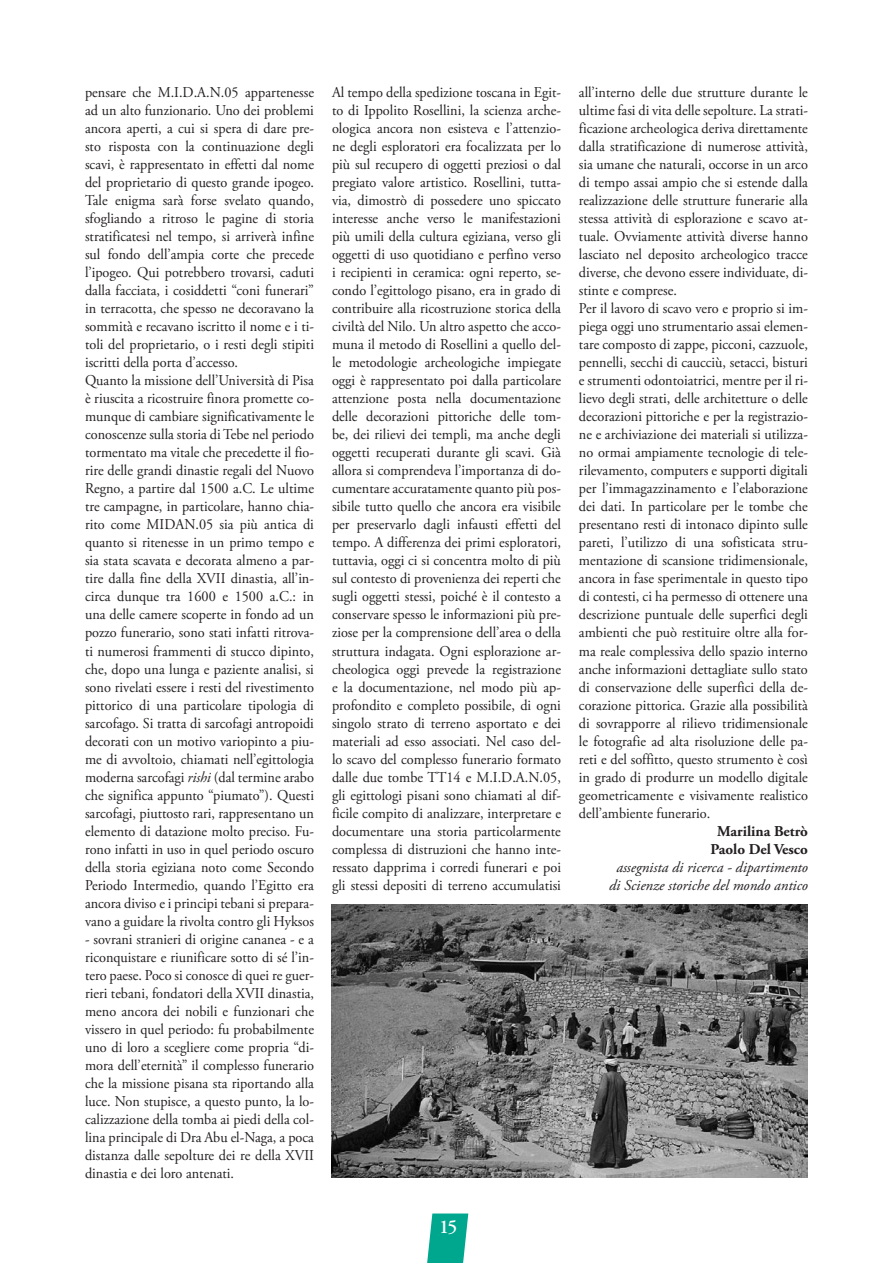
<style>
.page{position:relative;width:893px;height:1263px;background:#fff}
.page>*{position:absolute;margin:0;border:0;box-sizing:border-box;transform-origin:0 0}
.t1{font:600 19.5px "Adobe Garamond Pro";color:#fff}
.t2{font:15px/18px "Adobe Garamond Pro";color:#231f20;scale:.95 1}
.t3{font:italic 15px/18px "Adobe Garamond Pro";color:#231f20;text-align:center}
.t4{font:700 15px/18px "Adobe Garamond Pro";color:#231f20;text-align:center}
.s1{font-style:italic}
</style>
<div class="page">
<svg style="left:427px;top:1213px;width:41px;height:50px;background:#21b29d"></svg>
<img style="left:332px;top:904px;width:476px;height:274px">
<p class="t2" style="left:85px;top:84px;width:243px">pensare che M.I.D.A.N.05 appartenesse ad un alto funzionario. Uno dei problemi ancora aperti, a cui si spera di dare pre&shy;sto risposta con la continuazione degli scavi, è rappresentato in effetti dal nome del proprietario di questo grande ipogeo.<br>Tale enigma sarà forse svelato quando, sfogliando a ritroso le pagine di storia stratificatesi nel tempo, si arriverà infine sul fondo dell’ampia corte che precede l’ipogeo. Qui potrebbero trovarsi, caduti dalla facciata, i cosiddetti “coni funerari” in terracotta, che spesso ne decoravano la sommità e recavano iscritto il nome e i ti&shy;toli del proprietario, o i resti degli stipiti iscritti della porta d’accesso.<br>Quanto la missione dell’Università di Pisa è riuscita a ricostruire finora promette co&shy;munque di cambiare significativamente le conoscenze sulla storia di Tebe nel periodo tormentato ma vitale che precedette il fio&shy;rire delle grandi dinastie regali del Nuovo Regno, a partire dal 1500 a.C. Le ultime tre campagne, in particolare, hanno chia&shy;rito come MIDAN.05 sia più antica di quanto si ritenesse in un primo tempo e sia stata scavata e decorata almeno a par&shy;tire dalla fine della XVII dinastia, all’in&shy;circa dunque tra 1600 e 1500 a.C.: in una delle camere scoperte in fondo ad un pozzo funerario, sono stati infatti ritrova&shy;ti numerosi frammenti di stucco dipinto, che, dopo una lunga e paziente analisi, si sono rivelati essere i resti del rivestimento pittorico di una particolare tipologia di sarcofago. Si tratta di sarcofagi antropoidi decorati con un motivo variopinto a piu&shy;me di avvoltoio, chiamati nell’egittologia moderna sarcofagi <span class="s1">rishi</span> (dal termine arabo che significa appunto “piumato”). Questi sarcofagi, piuttosto rari, rappresentano un elemento di datazione molto preciso. Fu&shy;rono infatti in uso in quel periodo oscuro della storia egiziana noto come Secondo Periodo Intermedio, quando l’Egitto era ancora diviso e i principi tebani si prepara&shy;vano a guidare la rivolta contro gli Hyksos</p>
<p class="t2" style="left:85px;top:930px;width:243px;text-align:justify">- sovrani stranieri di origine cananea - e a riconquistare e riunificare sotto di sé l’in&shy;tero paese. Poco si conosce di quei re guer&shy;rieri tebani, fondatori della XVII dinastia, meno ancora dei nobili e funzionari che vissero in quel periodo: fu probabilmente uno di loro a scegliere come propria “di&shy;mora dell’eternità” il complesso funerario che la missione pisana sta riportando alla luce. Non stupisce, a questo punto, la lo&shy;calizzazione della tomba ai piedi della col&shy;lina principale di Dra Abu el-Naga, a poca distanza dalle sepolture dei re della XVII dinastia e dei loro antenati.</p>
<p class="t2" style="left:332px;top:84px;width:243px;text-align:justify">Al tempo della spedizione toscana in Egit&shy;to di Ippolito Rosellini, la scienza arche&shy;ologica ancora non esisteva e l’attenzio&shy;ne degli esploratori era focalizzata per lo più sul recupero di oggetti preziosi o dal pregiato valore artistico. Rosellini, tutta&shy;via, dimostrò di possedere uno spiccato interesse anche verso le manifestazioni più umili della cultura egiziana, verso gli oggetti di uso quotidiano e perfino verso i recipienti in ceramica: ogni reperto, se&shy;condo l’egittologo pisano, era in grado di contribuire alla ricostruzione storica della civiltà del Nilo. Un altro aspetto che acco&shy;muna il metodo di Rosellini a quello del&shy;le metodologie archeologiche impiegate oggi è rappresentato poi dalla particolare attenzione posta nella documentazione delle decorazioni pittoriche delle tom&shy;be, dei rilievi dei templi, ma anche degli oggetti recuperati durante gli scavi. Già allora si comprendeva l’importanza di do&shy;cumentare accuratamente quanto più pos&shy;sibile tutto quello che ancora era visibile per preservarlo dagli infausti effetti del tempo. A differenza dei primi esploratori, tuttavia, oggi ci si concentra molto di più sul contesto di provenienza dei reperti che sugli oggetti stessi, poiché è il contesto a conservare spesso le informazioni più pre&shy;ziose per la comprensione dell’area o della struttura indagata. Ogni esplorazione ar&shy;cheologica oggi prevede la registrazione e la documentazione, nel modo più ap&shy;profondito e completo possibile, di ogni singolo strato di terreno asportato e dei materiali ad esso associati. Nel caso del&shy;lo scavo del complesso funerario formato dalle due tombe TT14 e M.I.D.A.N.05, gli egittologi pisani sono chiamati al dif&shy;ficile compito di analizzare, interpretare e documentare una storia particolarmente complessa di distruzioni che hanno inte&shy;ressato dapprima i corredi funerari e poi gli stessi depositi di terreno accumulatisi</p>
<p class="t2" style="left:579px;top:84px;width:243px">all’interno delle due strutture durante le ultime fasi di vita delle sepolture. La strati&shy;ficazione archeologica deriva direttamente dalla stratificazione di numerose attività, sia umane che naturali, occorse in un arco di tempo assai ampio che si estende dalla realizzazione delle strutture funerarie alla stessa attività di esplorazione e scavo at&shy;tuale. Ovviamente attività diverse hanno lasciato nel deposito archeologico tracce diverse, che devono essere individuate, di&shy;stinte e comprese.<br>Per il lavoro di scavo vero e proprio si im&shy;piega oggi uno strumentario assai elemen&shy;tare composto di zappe, picconi, cazzuole, pennelli, secchi di caucciù, setacci, bisturi e strumenti odontoiatrici, mentre per il ri&shy;lievo degli strati, delle architetture o delle decorazioni pittoriche e per la registrazio&shy;ne e archiviazione dei materiali si utilizza&shy;no ormai ampiamente tecnologie di tele&shy;rilevamento, computers e supporti digitali per l’immagazzinamento e l’elaborazione dei dati. In particolare per le tombe che presentano resti di intonaco dipinto sulle pareti, l’utilizzo di una sofisticata stru&shy;mentazione di scansione tridimensionale, ancora in fase sperimentale in questo tipo di contesti, ci ha permesso di ottenere una descrizione puntuale delle superfici degli ambienti che può restituire oltre alla for&shy;ma reale complessiva dello spazio interno anche informazioni dettagliate sullo stato di conservazione delle superfici della de&shy;corazione pittorica. Grazie alla possibilità di sovrapporre al rilievo tridimensionale le fotografie ad alta risoluzione delle pa&shy;reti e del soffitto, questo strumento è così in grado di produrre un modello digitale geometricamente e visivamente realistico dell’ambiente funerario.</p>
<p class="t4" style="left:710px;top:822px;width:99px">Marilina Betrò<br>Paolo Del Vesco</p>
<p class="t3" style="left:609px;top:858px;width:200px">assegnista di ricerca - dipartimento di Scienze storiche del mondo antico</p>
<h1 class="t1" style="left:439px;top:1215px;width:20px">15</h1>
</div>
